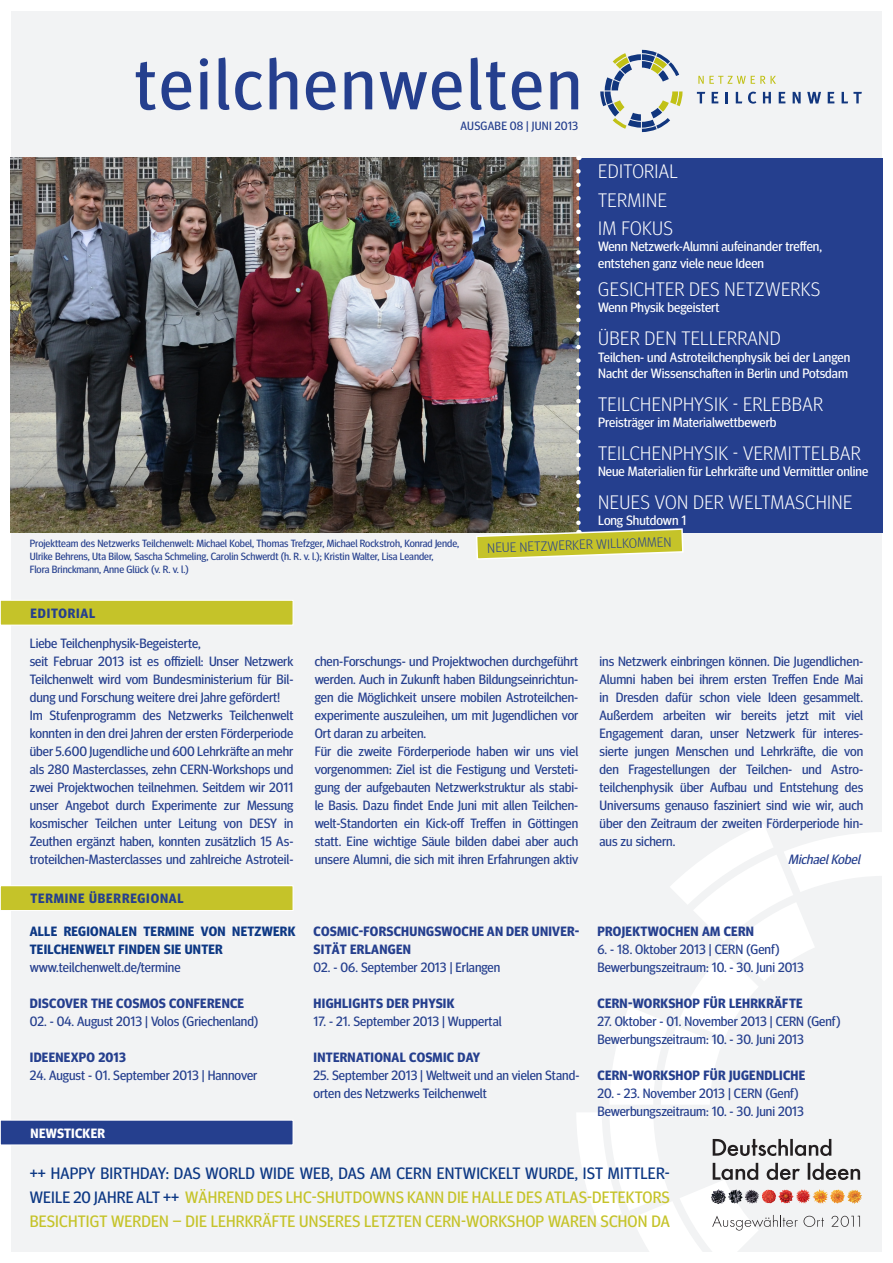
<style>
.page{position:relative;width:893px;height:1263px;background:#fff}
.page>*{position:absolute;margin:0;border:0;box-sizing:border-box;transform-origin:0 0}
.t1{font:72px "Meta Head OT";letter-spacing:.05em;color:#253f8e}
.t2{font:300 19.5px "Meta Head OT";letter-spacing:.02em;color:#fff}
.t3{font:16.5px/24px "Meta Head OT";letter-spacing:.01em;color:#c5c329;text-align:justify}
.t4{font:13.5px/18px "Meta Head OT";color:#253f8e;text-align:justify}
.t5{font:13.5px/16.2px "Meta Head OT";color:#fff}
.t6{font:700 13.5px/18px "Meta Head OT";letter-spacing:.02em;color:#253f8e}
.t7{font:700 13.5px/18px "Meta Head OT";letter-spacing:.02em;color:#0d3884}
.t8{font:700 13.5px "Meta Head OT";letter-spacing:.06em;color:#253f8e}
.t9{font:300 13.5px "Meta Head OT";color:#253f8e}
.t10{font:italic 13.5px "Meta Head OT";color:#253f8e}
.t11{font:700 13.5px "Meta Head OT";letter-spacing:.02em;color:#fff}
.t12{font:12px "Meta Head OT";letter-spacing:.02em;color:#253f8e}
.t13{font:10.5px/12.6px "Meta Head OT";color:#253f8e}
.s1{color:#0d3884}
</style>
<div class="page">
<div style="left:11px;top:11px;width:871px;height:1240px;background:#f2f3f4"></div>
<svg style="left:610px;top:824px;width:272px;height:280px"></svg>
<svg style="left:600px;top:50px;width:83px;height:82px"></svg>
<svg style="left:698px;top:76px;width:78px;height:8px"></svg>
<svg style="left:697px;top:92px;width:8px;height:11px"></svg>
<svg style="left:712px;top:92px;width:6px;height:11px"></svg>
<svg style="left:725px;top:92px;width:3px;height:11px"></svg>
<svg style="left:736px;top:92px;width:6px;height:11px"></svg>
<svg style="left:748px;top:92px;width:8px;height:12px"></svg>
<svg style="left:763px;top:92px;width:8px;height:11px"></svg>
<svg style="left:779px;top:92px;width:6px;height:11px"></svg>
<svg style="left:793px;top:92px;width:8px;height:11px"></svg>
<svg style="left:807px;top:92px;width:14px;height:12px"></svg>
<svg style="left:828px;top:92px;width:6px;height:11px"></svg>
<svg style="left:842px;top:92px;width:20px;height:11px"></svg>
<div style="left:0;top:600px;width:293px;height:25px;background:#c5c329"></div>
<div style="left:0;top:600px;width:293px;height:25px;border:1px solid #fff"></div>
<div style="left:0;top:886px;width:293px;height:24px;background:#c5c329"></div>
<div style="left:0;top:885px;width:293px;height:26px;border:1px solid #fff"></div>
<div style="left:0;top:1120px;width:293px;height:25px;background:#253f8e"></div>
<div style="left:578px;top:158px;width:304px;height:374px;background:#253f8e"></div>
<img style="left:11px;top:158px;width:567px;height:374px">
<img style="left:475px;top:171px;width:209px;height:388px">
<svg style="left:576px;top:1113px;width:284px;height:139px"></svg>
<p class="t1" style="left:135px;top:42px;width:448px">teilchenwelten</p>
<p class="t12" style="left:460px;top:118px;width:119px">AUSGABE 08 | JUNI 2013</p>
<p class="t13" style="left:30px;top:537px;width:431px">Projektteam des Netzwerks Teilchenwelt: Michael Kobel, Thomas Trefzger, Michael Rockstroh, Konrad Jende,<br>Ulrike Behrens, Uta Bilow, Sascha Schmeling, Carolin Schwerdt (h. R. v. l.); Kristin Walter, Lisa Leander,</p>
<p class="t13" style="left:30px;top:562px;width:161px">Flora Brinckmann, Anne Glück (v. R. v. l.)</p>
<p class="t8" style="left:31px;top:605px;width:66px">EDITORIAL</p>
<p class="t2" style="left:598px;top:160px;width:81px">EDITORIAL</p>
<p class="t2" style="left:598px;top:189px;width:70px">TERMINE</p>
<p class="t2" style="left:598px;top:217px;width:76px">IM FOKUS</p>
<p class="t5" style="left:598px;top:238px;width:225px">Wenn Netzwerk-Alumni aufeinander treffen, entstehen ganz viele neue Ideen</p>
<p class="t2" style="left:598px;top:278px;width:224px">GESICHTER DES NETZWERKS</p>
<p class="t5" style="left:598px;top:299px;width:123px">Wenn Physik begeistert</p>
<p class="t2" style="left:598px;top:327px;width:184px">ÜBER DEN TELLERRAND</p>
<p class="t5" style="left:598px;top:348px;width:254px">Teilchen- und Astroteilchenphysik bei der Langen<br>Nacht der Wissenschaften in Berlin und Potsdam</p>
<p class="t2" style="left:598px;top:393px;width:226px">TEILCHENPHYSIK - ERLEBBAR</p>
<p class="t5" style="left:598px;top:414px;width:180px">Preisträger im Materialwettbewerb</p>
<p class="t2" style="left:598px;top:442px;width:264px">TEILCHENPHYSIK - VERMITTELBAR</p>
<p class="t5" style="left:598px;top:463px;width:272px">Neue Materialien für Lehrkräfte und Vermittler online</p>
<p class="t2" style="left:598px;top:491px;width:256px">NEUES VON DER WELTMASCHINE</p>
<p class="t5" style="left:598px;top:512px;width:90px">Long Shutdown 1</p>
<p class="t9" style="left:487px;top:540px;width:186px;rotate:-2deg">NEUE NETZWERKER WILLKOMMEN</p>
<p class="t4" style="left:30px;top:634px;width:173px">Liebe Teilchenphysik-Begeisterte,</p>
<p class="t4" style="left:30px;top:652px;width:265px">seit Februar 2013 ist es offiziell: Unser Netzwerk Teilchenwelt wird vom Bundesministerium für Bil&shy;dung und Forschung weitere drei Jahre gefördert!</p>
<p class="t4" style="left:30px;top:706px;width:265px">Im Stufenprogramm des Netzwerks Teilchenwelt konnten in den drei Jahren der ersten Förderperiode über 5.600 Jugendliche und 600 Lehrkräfte an mehr als 280 Masterclasses, zehn CERN-Workshops und zwei Projektwochen teilnehmen. Seitdem wir 2011 unser Angebot durch Experimente zur Messung kosmischer Teilchen unter Leitung von DESY in Zeuthen ergänzt haben, konnten zusätzlich 15 As&shy;troteilchen-Masterclasses und zahlreiche Astroteil-</p>
<p class="t8" style="left:31px;top:891px;width:155px">TERMINE ÜBERREGIONAL</p>
<p class="t7" style="left:30px;top:922px;width:267px">ALLE REGIONALEN TERMINE VON NETZWERK<br>TEILCHENWELT FINDEN SIE UNTER</p>
<p class="t4" style="left:30px;top:958px;width:152px">www.teilchenwelt.de/termine</p>
<p class="t6" style="left:30px;top:994px;width:216px">DISCOVER THE COSMOS CONFERENCE</p>
<p class="t4" style="left:30px;top:1012px;width:230px">02. - 04. August 2013 | Volos (Griechenland)</p>
<p class="t6" style="left:30px;top:1048px;width:98px">IDEENEXPO 2013</p>
<p class="t4" style="left:30px;top:1066px;width:229px">24. August - 01. September 2013 | Hannover</p>
<p class="t11" style="left:31px;top:1125px;width:76px">NEWSTICKER</p>
<p class="t4" style="left:315px;top:652px;width:265px">chen-Forschungs- und Projektwochen durchgeführt werden. Auch in Zukunft haben Bildungseinrichtun&shy;gen die Möglichkeit unsere mobilen Astroteilchen&shy;experimente auszuleihen, um mit Jugendlichen vor Ort daran zu arbeiten.</p>
<p class="t4" style="left:315px;top:742px;width:265px">Für die zweite Förderperiode haben wir uns viel vorgenommen: Ziel ist die Festigung und Versteti&shy;gung der aufgebauten Netzwerkstruktur als stabi&shy;le Basis. Dazu findet Ende Juni mit allen Teilchen&shy;welt-Standorten ein Kick-off Treffen in Göttingen statt. Eine wichtige Säule bilden dabei aber auch unsere Alumni, die sich mit ihren Erfahrungen aktiv</p>
<p class="t6" style="left:314px;top:922px;width:267px">COSMIC-FORSCHUNGSWOCHE AN DER UNIVER-<br>SITÄT ERLANGEN</p>
<p class="t4" style="left:314px;top:958px;width:188px">02. - 06. September 2013 | Erlangen</p>
<p class="t6" style="left:314px;top:994px;width:142px">HIGHLIGHTS DER PHYSIK</p>
<p class="t4" style="left:314px;top:1012px;width:190px">17. - 21. September 2013 | Wuppertal</p>
<p class="t6" style="left:314px;top:1048px;width:168px">INTERNATIONAL COSMIC DAY</p>
<p class="t4" style="left:314px;top:1066px;width:267px">25. September 2013 | Weltweit und an vielen Stand&shy;orten des Netzwerks Teilchenwelt</p>
<p class="t4" style="left:600px;top:652px;width:265px">ins Netzwerk einbringen können. Die Jugendlichen-Alumni haben bei ihrem ersten Treffen Ende Mai in Dresden dafür schon viele Ideen gesammelt.<br>Außerdem arbeiten wir bereits jetzt mit viel Engagement daran, unser Netzwerk für interes&shy;sierte jungen Menschen und Lehrkräfte, die von den Fragestellungen der Teilchen- und Astro&shy;teilchenphysik über Aufbau und Entstehung des Universums genauso fasziniert sind wie wir, auch über den Zeitraum der zweiten Förderperiode hin&shy;aus zu sichern.</p>
<p class="t10" style="left:788px;top:851px;width:76px">MichaelKobel</p>
<p class="t6" style="left:597px;top:922px;width:158px">PROJEKTWOCHEN AM CERN</p>
<p class="t4" style="left:597px;top:940px;width:184px">6. - 18. Oktober 2013 | CERN (Genf)</p>
<p class="t4" style="left:597px;top:958px;width:208px">Bewerbungszeitraum: 10. - 30. Juni 2013</p>
<p class="t6" style="left:597px;top:994px;width:207px">CERN-WORKSHOP FÜR LEHRKRÄFTE</p>
<p class="t4" style="left:597px;top:1012px;width:245px">27. Oktober - 01. November 2013 | CERN (Genf)</p>
<p class="t4" style="left:597px;top:1030px;width:208px">Bewerbungszeitraum: 10. - 30. Juni 2013</p>
<p class="t6" style="left:597px;top:1066px;width:209px">CERN-WORKSHOP FÜR JUGENDLICHE</p>
<p class="t4" style="left:597px;top:1084px;width:203px">20. - 23. November 2013 | CERN (Genf)</p>
<p class="t4" style="left:597px;top:1102px;width:208px">Bewerbungszeitraum: 10. - 30. Juni 2013</p>
<p class="t3" style="left:30px;top:1161px;width:642px"><span class="s1">++ HAPPY BIRTHDAY: DAS WORLD WIDE WEB, DAS AM CERN ENTWICKELT WURDE, IST MITTLER-WEILE 20 JAHRE ALT ++</span> WÄHREND DES LHC-SHUTDOWNS KANN DIE HALLE DES ATLAS-DETEKTORS BESICHTIGT WERDEN – DIE LEHRKRÄFTE UNSERES LETZTEN CERN-WORKSHOP WAREN SCHON DA</p>
</div>
